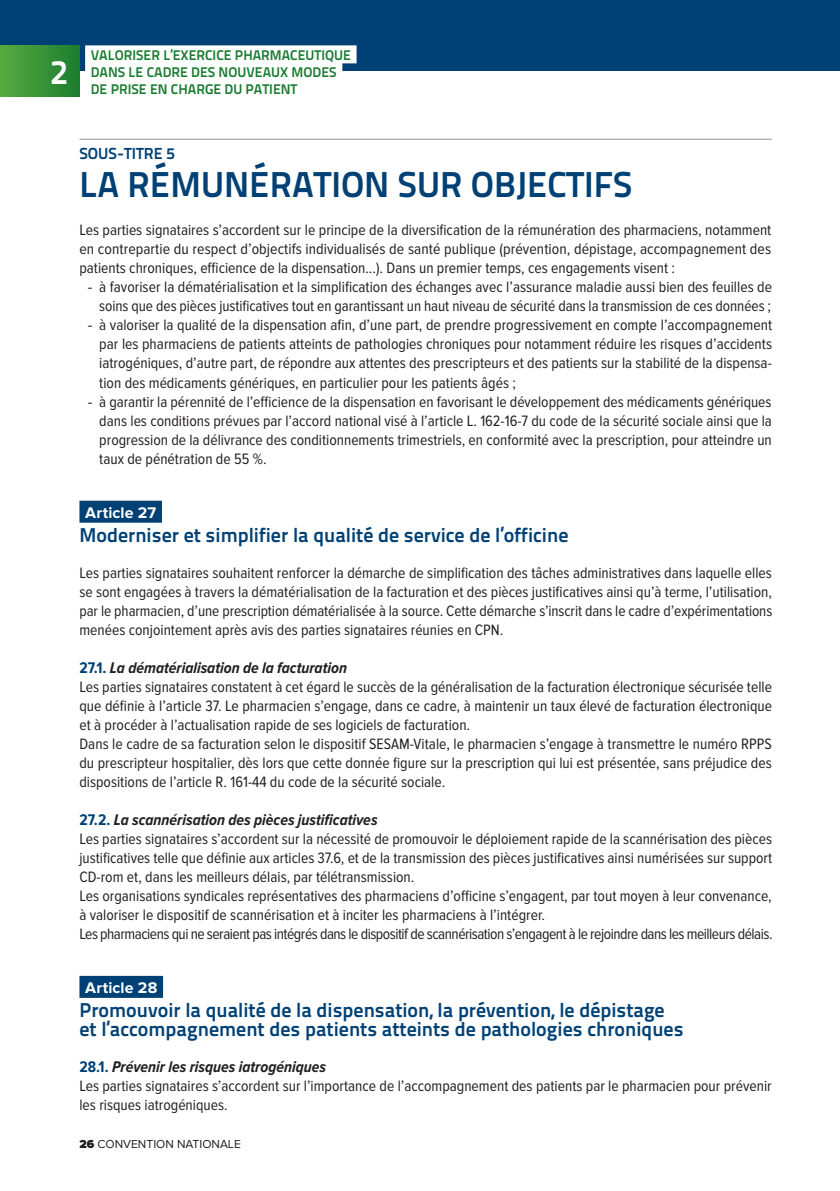
<style>
.page{position:relative;width:840px;height:1191px;background:#fff}
.page>*{position:absolute;margin:0;border:0;box-sizing:border-box;transform-origin:0 0}
.t1{font:700 36px "Titillium Text 22 L";color:#004175}
.t2{font:700 34px "Titillium Text 22 L";color:#fff}
.t3{font:700 20px/19px "Titillium Text 22 L";color:#004175}
.t4{font:italic 700 16px "Proxima Nova Cond";color:#231f20}
.t5{font:700 16px "Proxima Nova";letter-spacing:.01em;color:#fff}
.t6{font:700 16px "Titillium Text 22 L";color:#004175}
.t7{font:15.6px/19px "Proxima Nova Cond";color:#231f20;text-align:justify}
.t8{font:700 14px/17px "Titillium Text 22 L";color:#1a7c30}
.t9{font:12px "Proxima Nova";color:#231f20}
.s1{font-family:"Proxima Nova"}
.s2{font-style:normal;color:#004175}
.s3{font-weight:900}
</style>
<div class="page">
<div style="left:0;top:0;width:839px;height:70px;background:#004175"></div>
<div style="left:85px;top:45px;width:271px;height:18px;background:#fff"></div>
<div style="left:85px;top:62px;width:257px;height:18px;background:#fff"></div>
<div style="left:0;top:45px;width:79px;height:51px;background:linear-gradient(to right,#59ab3f,#1c7d30)"></div>
<hr style="left:79px;top:139px;width:692px;height:1px;background:#939598">
<div style="left:79px;top:501px;width:83px;height:22px;background:#004175"></div>
<div style="left:79px;top:976px;width:84px;height:22px;background:#004175"></div>
<h2 class="t2" style="left:50px;top:46px;width:20px">2</h2>
<p class="t8" style="left:91px;top:45px;width:261px">VALORISER L’EXERCICE PHARMACEUTIQUE<br>DANS LE CADRE DES NOUVEAUX MODES<br>DE PRISE EN CHARGE DU PATIENT</p>
<p class="t6" style="left:79px;top:141px;width:11px">sous</p>
<p class="t6" style="left:117px;top:141px;width:16px">-titre</p>
<p class="t6" style="left:166px;top:141px;width:10px">5</p>
<h1 class="t1" style="left:79px;top:157px;width:71px">La rémunération</h1>
<h1 class="t1" style="left:397px;top:157px;width:22px">sur</h1>
<h1 class="t1" style="left:470px;top:157px;width:75px">objectifs</h1>
<p class="t7" style="left:79px;top:221px;width:693px">Les parties signataires s’accordent sur le principe de la diversification de la rémunération des pharmaciens, notamment en contrepartie du respect d’objectifs individualisés de santé publique (prévention, dépistage, accompagnement des patients chroniques, efficience de la dispensation...). Dans un premier temps, ces engagements visent :</p>
<p class="t7" style="left:88px;top:278px;width:685px;text-align:right"><span class="s1">-</span> à favoriser la dématérialisation et la simplification des échanges avec l’assurance maladie aussi bien des feuilles de soins que des pièces justificatives tout en garantissant un haut niveau de sécurité dans la transmission de ces données ;</p>
<p class="t7" style="left:99px;top:316px;width:674px;text-indent:-11px"><span class="s1">-</span> à valoriser la qualité de la dispensation afin, d’une part, de prendre progressivement en compte l’accompagnement par les pharmaciens de patients atteints de pathologies chroniques pour notamment réduire les risques d’accidents iatrogéniques, d’autre part, de répondre aux attentes des prescripteurs et des patients sur la stabilité de la dispensa&shy;tion des médicaments génériques, en particulier pour les patients âgés ;</p>
<p class="t7" style="left:99px;top:392px;width:673px;text-indent:-11px"><span class="s1">-</span> à garantir la pérennité de l’efficience de la dispensation en favorisant le développement des médicaments génériques dans les conditions prévues par l’accord national visé à l’article L. 162-16-7 du code de la sécurité sociale ainsi que la progression de la délivrance des conditionnements trimestriels, en conformité avec la prescription, pour atteindre un taux de pénétration de 55 %.</p>
<p class="t5" style="left:85px;top:503px;width:73px">Article 27</p>
<p class="t3" style="left:79px;top:524px;width:490px">Moderniser et simplifier la qualité de service de l’officine</p>
<p class="t7" style="left:79px;top:563px;width:694px">Les parties signataires souhaitent renforcer la démarche de simplification des tâches administratives dans laquelle elles se sont engagées à travers la dématérialisation de la facturation et des pièces justificatives ainsi qu’à terme, l’utilisation, par le pharmacien, d’une prescription dématérialisée à la source. Cette démarche s’inscrit dans le cadre d’expérimentations menées conjointement après avis des parties signataires réunies en CPN.</p>
<p class="t4" style="left:79px;top:658px;width:269px"><span class="s2">27.1.</span> La dématérialisation de la facturation</p>
<p class="t7" style="left:79px;top:677px;width:693px;text-align:left">Les parties signataires constatent à cet égard le succès de la généralisation de la facturation électronique sécurisée telle que définie à l’article 37. Le pharmacien s’engage, dans ce cadre, à maintenir un taux élevé de facturation électronique et à procéder à l’actualisation rapide de ses logiciels de facturation.<br>Dans le cadre de sa facturation selon le dispositif SESAM-Vitale, le pharmacien s’engage à transmettre le numéro RPPS du prescripteur hospitalier, dès lors que cette donnée figure sur la prescription qui lui est présentée, sans préjudice des dispositions de l’article R. 161-44 du code de la sécurité sociale.</p>
<p class="t4" style="left:79px;top:810px;width:299px"><span class="s2">27.2.</span> La scannérisation des pièces justificatives</p>
<p class="t7" style="left:79px;top:829px;width:694px;text-align:left">Les parties signataires s’accordent sur la nécessité de promouvoir le déploiement rapide de la scannérisation des pièces justificatives telle que définie aux articles 37.6, et de la transmission des pièces justificatives ainsi numérisées sur support CD-rom et, dans les meilleurs délais, par télétransmission.<br>Les organisations syndicales représentatives des pharmaciens d’officine s’engagent, par tout moyen à leur convenance, à valoriser le dispositif de scannérisation et à inciter les pharmaciens à l’intégrer.<br>Les pharmaciens qui ne seraient pas intégrés dans le dispositif de scannérisation s’engagent à le rejoindre dans les meilleurs délais.</p>
<p class="t5" style="left:85px;top:978px;width:74px">Article 28</p>
<p class="t3" style="left:79px;top:999px;width:605px">Promouvoir la qualité de la dispensation, la prévention, le dépistage et l’accompagnement des patients atteints de pathologies chroniques</p>
<p class="t4" style="left:79px;top:1057px;width:248px"><span class="s2">28.1.</span> Prévenir les risques iatrogéniques</p>
<p class="t7" style="left:79px;top:1076px;width:693px">Les parties signataires s’accordent sur l’importance de l’accompagnement des patients par le pharmacien pour prévenir les risques iatrogéniques.</p>
<p class="t9" style="left:79px;top:1136px;width:163px"><span class="s3">26</span> CONVENTION NATIONALE</p>
</div>
